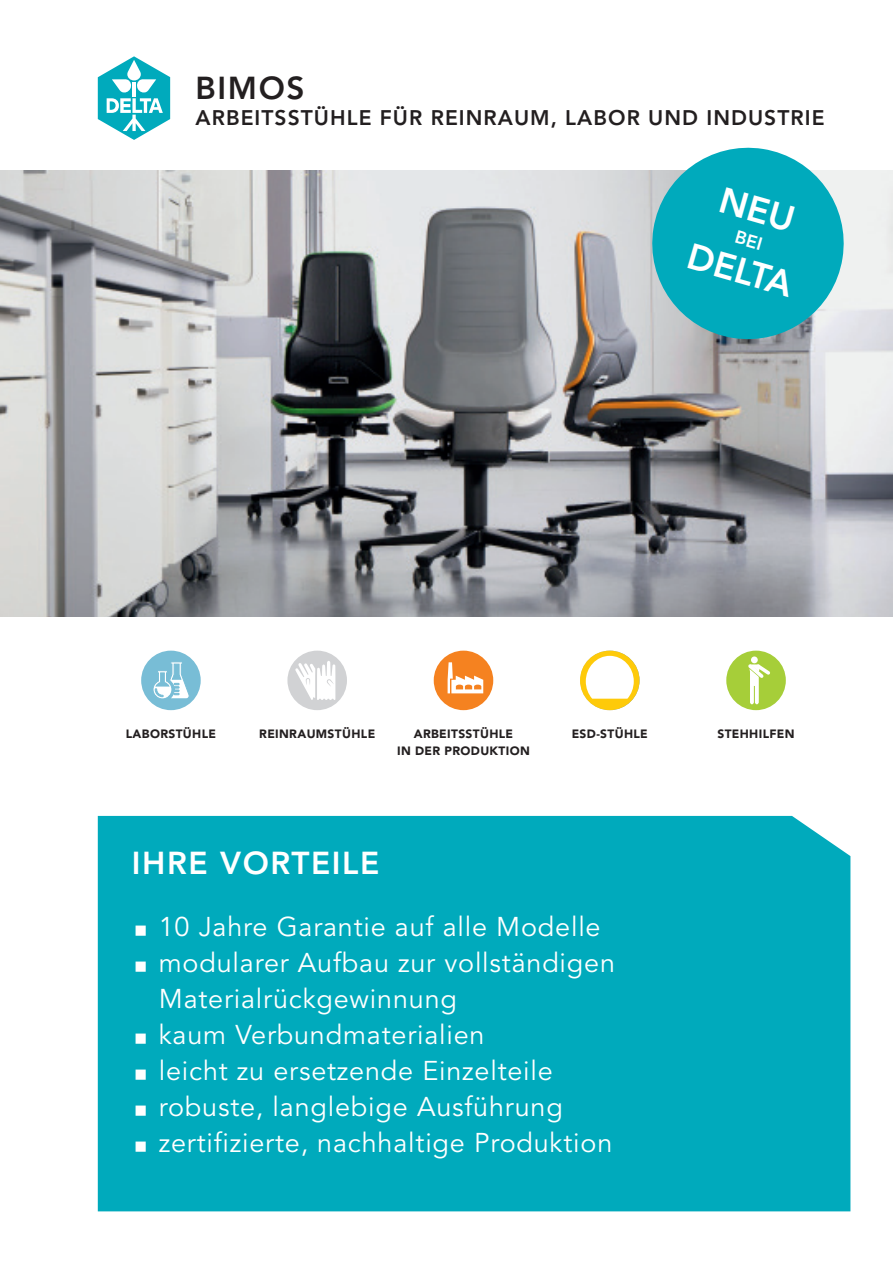
<style>
.page{position:relative;width:893px;height:1263px;background:#fff}
.page>*{position:absolute;margin:0;border:0;box-sizing:border-box;transform-origin:0 0}
.t1{font:800 36px "Avenir LT Std";color:#fff}
.t2{font:800 31.5px "Avenir LT Std";letter-spacing:.05em;color:#fff}
.t3{font:800 31.5px "Avenir LT Std";letter-spacing:.05em;color:#231f20}
.t4{font:27px/36px "Avenir LT Std";letter-spacing:.03em;color:#fff}
.t5{font:800 21px "Avenir LT Std";letter-spacing:.05em;color:#231f20}
.t6{font:900 12px/17.2px "Avenir LT Std";letter-spacing:.03em;color:#231f20;text-align:center}
</style>
<div class="page">
<svg style="left:98px;top:56px;width:72px;height:84px"></svg>
<div style="left:98px;top:816px;width:752px;height:395px;background:#00aabc"></div>
<img style="left:0;top:170px;width:893px;height:447px">
<div style="left:726px;top:651px;width:60px;height:59px;background:#a6ce39;border-radius:50%"></div>
<div style="left:751px;top:656px;width:7px;height:7px;background:#fff;border-radius:50%"></div>
<svg style="left:748px;top:661px;width:22px;height:43px"></svg>
<div style="left:434px;top:651px;width:59px;height:59px;background:#f58220;border-radius:50%"></div>
<svg style="left:448px;top:662px;width:35px;height:31px"></svg>
<div style="left:141px;top:651px;width:60px;height:59px;background:#78bdd6;border-radius:50%"></div>
<svg style="left:153px;top:662px;width:36px;height:37px"></svg>
<div style="left:287px;top:651px;width:60px;height:59px;background:#d1d2d4;border-radius:50%"></div>
<svg style="left:295px;top:661px;width:40px;height:39px"></svg>
<div style="left:580px;top:651px;width:59px;height:59px;background:#feca0a;border-radius:50%"></div>
<img style="left:586px;top:656px;width:48px;height:43px">
<svg style="left:136px;top:925px;width:10px;height:11px"></svg>
<svg style="left:136px;top:961px;width:10px;height:11px"></svg>
<svg style="left:136px;top:1033px;width:10px;height:11px"></svg>
<svg style="left:136px;top:1069px;width:10px;height:11px"></svg>
<svg style="left:136px;top:1105px;width:10px;height:11px"></svg>
<svg style="left:136px;top:1141px;width:10px;height:11px"></svg>
<svg style="left:645px;top:147px;width:206px;height:199px;background:#40b8c5"></svg>
<p class="t3" style="left:196px;top:70px;width:110px">BIMOS</p>
<p class="t5" style="left:196px;top:105px;width:630px">ARBEITSSTÜHLE FÜR REINRAUM, LABOR UND INDUSTRIE</p>
<h1 class="t1" style="left:694px;top:235px;width:110px;rotate:16deg">DELTA</h1>
<p class="t6" style="left:126px;top:725px;width:92px">LABORSTÜHLE</p>
<p class="t6" style="left:259px;top:725px;width:118px">REINRAUMSTÜHLE</p>
<p class="t6" style="left:397px;top:725px;width:134px">ARBEITSSTÜHLE<br>IN DER PRODUKTION</p>
<p class="t6" style="left:572px;top:725px;width:78px">ESD-STÜHLE</p>
<p class="t6" style="left:717px;top:725px;width:79px">STEHHILFEN</p>
<p class="t2" style="left:132px;top:845px;width:249px">IHRE VORTEILE</p>
<p class="t4" style="left:159px;top:909px;width:458px">10 Jahre Garantie auf alle Modelle modularer Aufbau zur vollständigen<br>Materialrückgewinnung<br>kaum Verbundmaterialien<br>leicht zu ersetzende Einzelteile robuste, langlebige Ausführung zertifizierte, nachhaltige Produktion</p>
</div>
